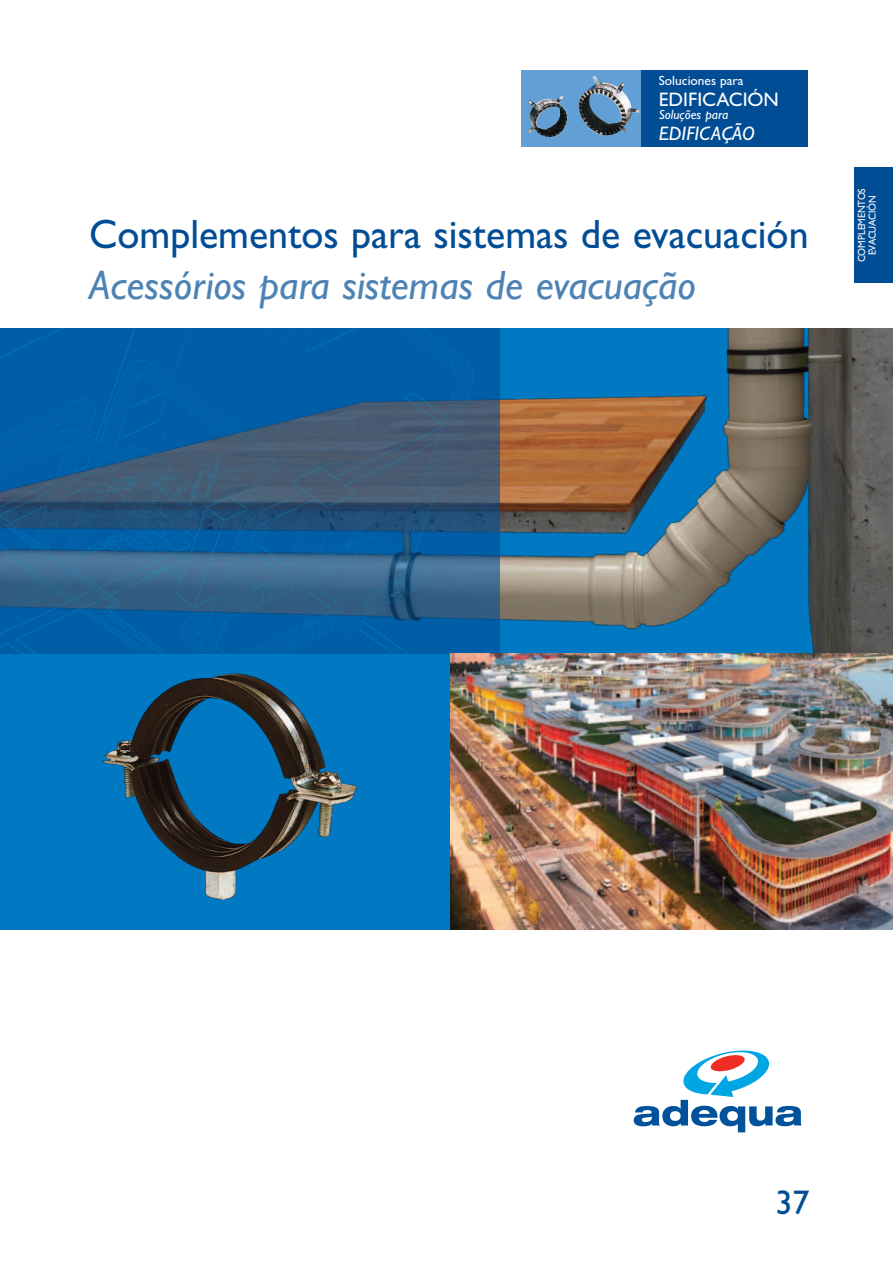
<style>
.page{position:relative;width:893px;height:1263px;background:#fff}
.page>*{position:absolute;margin:0;border:0;box-sizing:border-box;transform-origin:0 0}
.t1{font:41.1px "Gill Sans";color:#014d95}
.t2{font:italic 41.1px "Gill Sans";color:rgb(1 77 149/.7)}
.t3{font:34.2px "Gill Sans";color:#014d95}
.t4{font:19.5px "Gill Sans";color:#fff}
.t5{font:italic 19.5px "Gill Sans";color:#fff}
.t6{font:13.35px "Gill Sans";color:#fff}
.t7{font:italic 13.35px "Gill Sans";color:#fff}
.t8{font:10.5px/10.5px "Gill Sans";color:#fff;text-align:center;scale:.92 1}
</style>
<div class="page">
<div style="left:565px;top:71px;width:243px;height:76px;background:#014d95"></div>
<svg style="left:634px;top:1050px;width:168px;height:82px"></svg>
<div style="left:521px;top:71px;width:120px;height:76px;background:#629fd5"></div>
<img style="left:528px;top:76px;width:112px;height:62px">
<div style="left:0;top:328px;width:893px;height:604px;background:#0079c2"></div>
<img style="left:22px;top:328px;width:871px;height:495px">
<svg style="left:0;top:328px;width:500px;height:326px;background:#1c5d92"></svg>
<svg style="left:0;top:541px;width:193px;height:113px;background:#1e6399"></svg>
<img style="left:451px;top:653px;width:442px;height:277px">
<div style="left:0;top:930px;width:893px;height:23px;background:#fff"></div>
<img style="left:102px;top:673px;width:255px;height:227px">
<div style="left:854px;top:167px;width:39px;height:116px;background:#014d95"></div>
<p class="t6" style="left:659px;top:73px;width:86px">Soluciones para</p>
<p class="t4" style="left:659px;top:88px;width:122px">EDIFICACIÓN</p>
<p class="t7" style="left:659px;top:107px;width:71px">Soluções para</p>
<p class="t5" style="left:659px;top:122px;width:98px">EDIFICAÇÃO</p>
<p class="t1" style="left:89px;top:218px;width:721px">Complementos para sistemas de evacuación</p>
<p class="t2" style="left:89px;top:260px;width:608px">Acessórios para sistemas de evacuação</p>
<p class="t8" style="left:856px;top:262px;width:82px;rotate:-90deg">COMPLEMENTOS<br>EVACUACIÓN</p>
<p class="t3" style="left:775px;top:1189px;width:36px">37</p>
</div>
